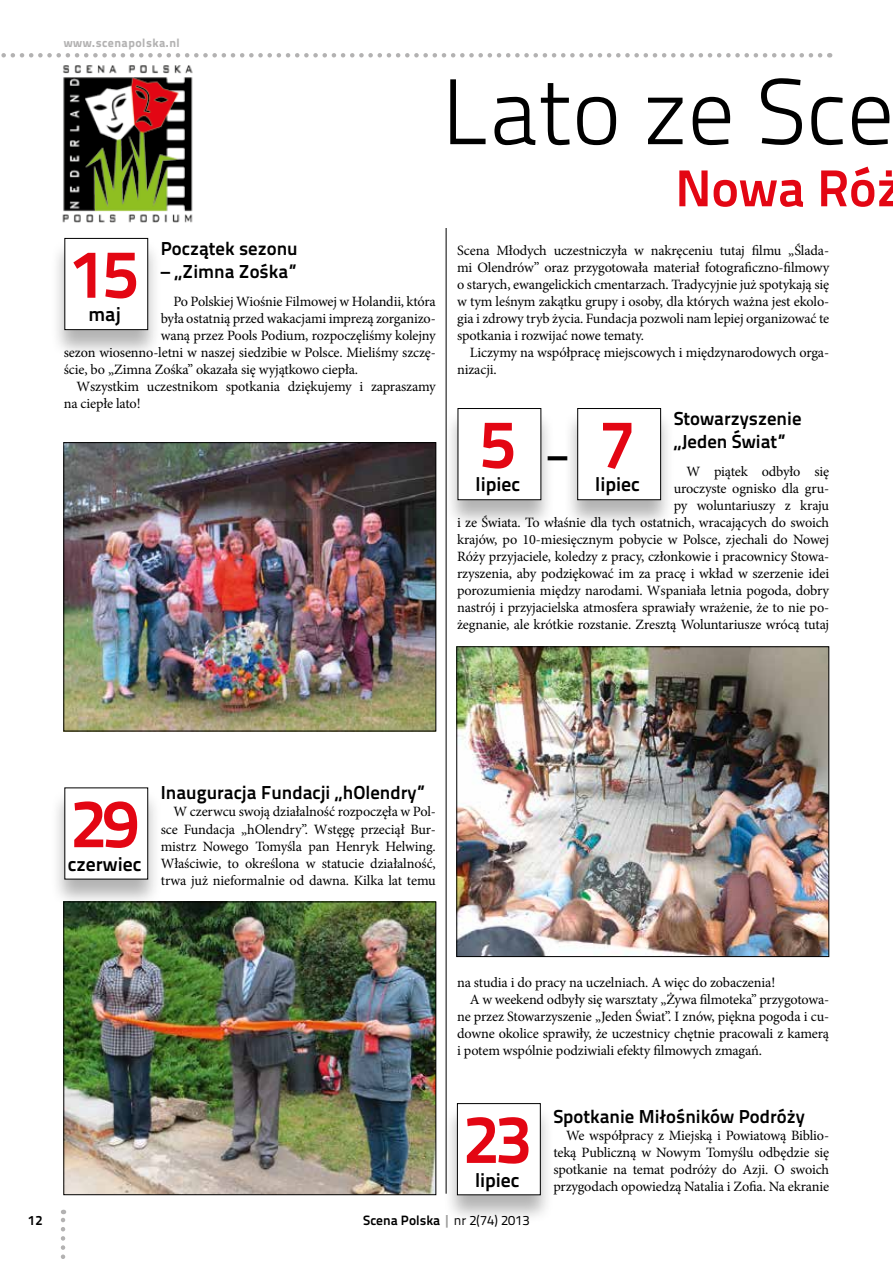
<style>
.page{position:relative;width:893px;height:1263px;background:#fff}
.page>*{position:absolute;margin:0;border:0;box-sizing:border-box;transform-origin:0 0}
.t1{font:300 93px "Titillium Text 22 L";color:#000}
.t2{font:700 68.1px "Titillium Text 22 L";color:#e30613}
.t3{font:700 51.75px "Titillium Text 22 L";color:#e30613}
.t4{font:700 39.15px "Titillium Text 22 L";color:#000}
.t5{font:700 19.65px "Titillium Text 22 L";color:#000}
.t6{font:700 18.75px/22.5px "Titillium Text 22 L";color:#000}
.t7{font:14.25px/17px "Minion Pro";letter-spacing:-.01em;color:#000;text-align:justify}
.t8{font:700 13.5px "Titillium Text 22 L";color:#000}
.t9{font:800 12px "Titillium Text 22 L";letter-spacing:.04em;color:#b3b2b2}
.s1{color:#9d9d9c}
.s2{font-weight:400}
</style>
<div class="page">
<svg style="left:61px;top:1210px;width:4px;height:49px"></svg>
<svg style="left:1px;top:53px;width:819px;height:5px"></svg>
<hr style="left:446px;top:85px;width:1px;height:1109px;background:#000">
<div style="left:266px;top:74px;width:627px;height:154px;background:#fff"></div>
<img style="left:62px;top:65px;width:131px;height:158px">
<img style="left:65px;top:444px;width:369px;height:285px">
<div style="left:63px;top:442px;width:373px;height:289px;border:1px solid #000"></div>
<img style="left:65px;top:903px;width:369px;height:290px">
<div style="left:63px;top:901px;width:373px;height:294px;border:1px solid #000"></div>
<img style="left:458px;top:648px;width:369px;height:307px">
<div style="left:456px;top:646px;width:373px;height:311px;border:1px solid #000"></div>
<div style="left:50px;top:239px;width:112px;height:120px;background:#000;opacity:.3"></div>
<div style="left:65px;top:238px;width:83px;height:92px;background:#fff"></div>
<div style="left:65px;top:238px;width:83px;height:92px;border:1px solid #000"></div>
<div style="left:50px;top:788px;width:112px;height:120px;background:#000;opacity:.3"></div>
<div style="left:65px;top:788px;width:83px;height:91px;background:#fff"></div>
<div style="left:443px;top:1104px;width:112px;height:120px;background:#000;opacity:.3"></div>
<div style="left:457px;top:1103px;width:83px;height:92px;background:#fff"></div>
<div style="left:457px;top:1103px;width:84px;height:92px;border:1px solid #000"></div>
<div style="left:444px;top:409px;width:111px;height:120px;background:#000;opacity:.3"></div>
<div style="left:458px;top:408px;width:83px;height:92px;background:#fff"></div>
<div style="left:563px;top:409px;width:112px;height:120px;background:#000;opacity:.3"></div>
<div style="left:578px;top:408px;width:83px;height:92px;background:#fff"></div>
<div style="left:577px;top:408px;width:84px;height:92px;border:1px solid #000"></div>
<p class="t9" style="left:64px;top:33px;width:118px">www.scenapolska.nl</p>
<h3 class="t6" style="left:161px;top:236px;width:138px">Początek sezonu</h3>
<h3 class="t6" style="left:161px;top:259px;width:138px">– „Zimna Zośka”</h3>
<p class="t7" style="left:174px;top:293px;width:264px">Po Polskiej Wiośnie Filmowej w Holandii, która</p>
<p class="t7" style="left:161px;top:310px;width:277px">była ostatnią przed wakacjami imprezą zorganizo-</p>
<p class="t7" style="left:161px;top:327px;width:277px">waną przez Pools Podium, rozpoczęliśmy kolejny</p>
<p class="t7" style="left:64px;top:344px;width:374px">sezon wiosenno-letni w naszej siedzibie w Polsce. Mieliśmy szczę-</p>
<p class="t7" style="left:64px;top:361px;width:296px">ście, bo „Zimna Zośka” okazała się wyjątkowo ciepła.</p>
<p class="t7" style="left:77px;top:378px;width:361px">Wszystkim uczestnikom spotkania dziękujemy i zapraszamy</p>
<p class="t7" style="left:64px;top:395px;width:78px">na ciepłe lato!</p>
<h2 class="t2" style="left:71px;top:221px;width:70px">15</h2>
<h3 class="t5" style="left:89px;top:299px;width:34px">maj</h3>
<h1 class="t1" style="left:441px;top:44px;width:454px">Lato ze Sce</h1>
<h3 class="t3" style="left:675px;top:148px;width:227px">Nowa Róż</h3>
<p class="t7" style="left:457px;top:242px;width:374px">Scena Młodych uczestniczyła w nakręceniu tutaj filmu „Ślada&shy;mi Olendrów” oraz przygotowała materiał fotograficzno-filmowy o starych, ewangelickich cmentarzach. Tradycyjnie już spotykają się w tym leśnym zakątku grupy i osoby, dla których ważna jest ekolo&shy;gia i zdrowy tryb życia. Fundacja pozwoli nam lepiej organizować te spotkania i rozwijać nowe tematy.</p>
<p class="t7" style="left:457px;top:344px;width:374px;text-indent:13px">Liczymy na współpracę miejscowych i międzynarodowych orga&shy;nizacji.</p>
<h3 class="t6" style="left:674px;top:406px;width:129px">Stowarzyszenie „Jeden Świat”</h3>
<p class="t7" style="left:457px;top:463px;width:374px;text-align:right">W piątek odbyło się<br>uroczyste ognisko dla gru-<br>py woluntariuszy z kraju<br>i ze Świata. To właśnie dla tych ostatnich, wracających do swoich krajów, po 10-miesięcznym pobycie w Polsce, zjechali do Nowej Róży przyjaciele, koledzy z pracy, członkowie i pracownicy Stowa&shy;rzyszenia, aby podziękować im za pracę i wkład w szerzenie idei porozumienia między narodami. Wspaniała letnia pogoda, dobry nastrój i przyjacielska atmosfera sprawiały wrażenie, że to nie po&shy;żegnanie, ale krótkie rozstanie. Zresztą Woluntariusze wrócą tutaj</p>
<h2 class="t2" style="left:480px;top:391px;width:38px">5</h2>
<h3 class="t5" style="left:476px;top:469px;width:46px">lipiec</h3>
<h2 class="t2" style="left:599px;top:391px;width:38px">7</h2>
<h3 class="t5" style="left:595px;top:469px;width:46px">lipiec</h3>
<h3 class="t4" style="left:548px;top:425px;width:21px">–</h3>
<h2 class="t2" style="left:71px;top:771px;width:70px">29</h2>
<h3 class="t5" style="left:68px;top:849px;width:75px">czerwiec</h3>
<h3 class="t6" style="left:161px;top:780px;width:266px">Inauguracja Fundacji „hOlendry”</h3>
<p class="t7" style="left:161px;top:803px;width:277px;text-indent:13px">W czerwcu swoją działalność rozpoczęła w Pol&shy;sce Fundacja „hOlendry”. Wstęgę przeciął Bur&shy;mistrz Nowego Tomyśla pan Henryk Helwing.<br>Właściwie, to określona w statucie działalność, trwa już nieformalnie od dawna. Kilka lat temu</p>
<p class="t7" style="left:457px;top:974px;width:320px">na studia i do pracy na uczelniach. A więc do zobaczenia!</p>
<p class="t7" style="left:470px;top:991px;width:361px">A w weekend odbyły się warsztaty „Żywa filmoteka” przygotowa-</p>
<p class="t7" style="left:457px;top:1008px;width:374px">ne przez Stowarzyszenie „Jeden Świat”. I znów, piękna pogoda i cu-</p>
<p class="t7" style="left:457px;top:1025px;width:374px">downe okolice sprawiły, że uczestnicy chętnie pracowali z kamerą</p>
<p class="t7" style="left:457px;top:1042px;width:306px">i potem wspólnie podziwiali efekty filmowych zmagań.</p>
<h2 class="t2" style="left:463px;top:1086px;width:70px">23</h2>
<h3 class="t5" style="left:475px;top:1164px;width:46px">lipiec</h3>
<h3 class="t6" style="left:553px;top:1104px;width:253px">Spotkanie Miłośników Podróży</h3>
<p class="t7" style="left:553px;top:1127px;width:277px;text-indent:13px">We współpracy z Miejską i Powiatową Biblio&shy;teką Publiczną w Nowym Tomyślu odbędzie się spotkanie na temat podróży do Azji. O swoich przygodach opowiedzą Natalia i Zofia. Na ekranie</p>
<p class="t8" style="left:28px;top:1210px;width:16px">12</p>
<p class="t8" style="left:363px;top:1210px;width:168px">Scena Polska <span class="s1">|</span> <span class="s2">nr 2(74) 2013</span></p>
</div>
